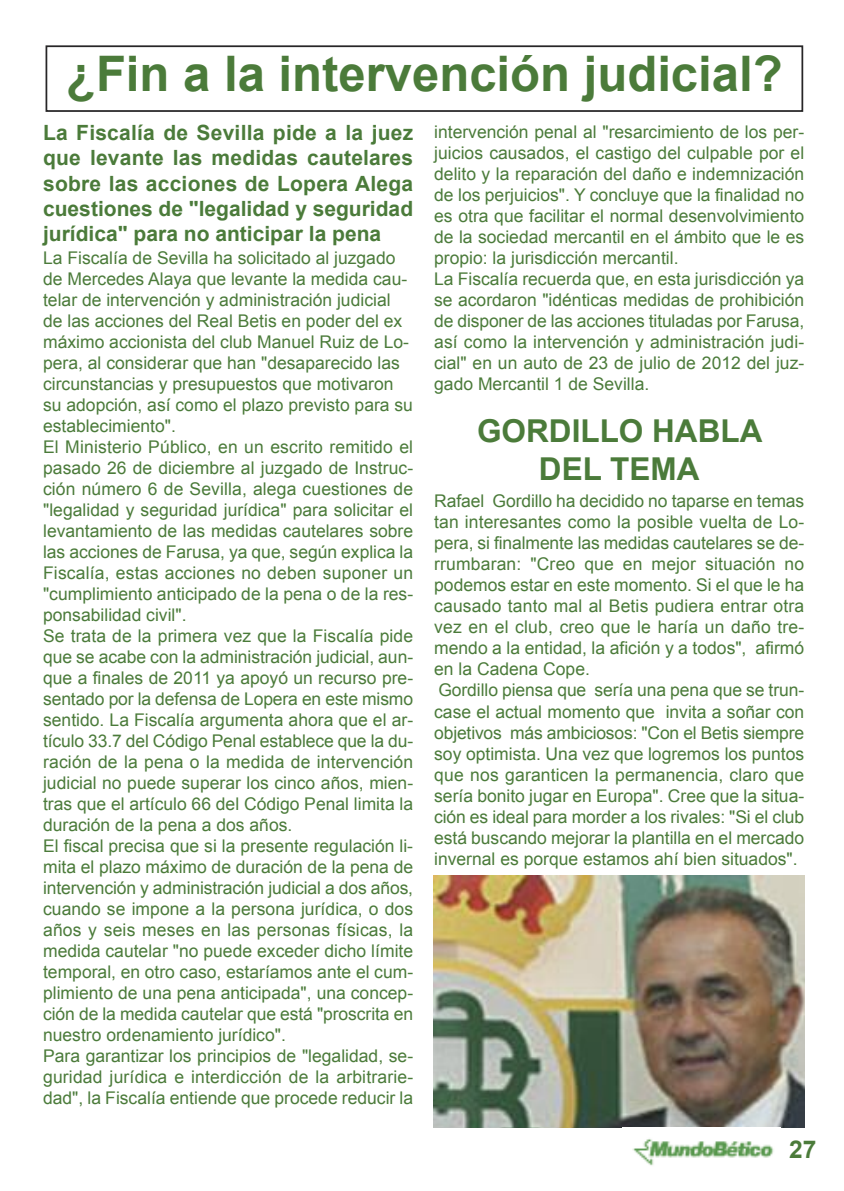
<style>
.page{position:relative;width:844px;height:1191px;background:#fff}
.page>*{position:absolute;margin:0;border:0;box-sizing:border-box;transform-origin:0 0}
.t1{font:700 49px "Arial";color:#4b7b3a}
.t2{font:700 31.5px/37.8px "Arial";color:#4b7b3a;text-align:center}
.t3{font:700 24.5px "Arial";color:#4b7b3a}
.t4{font:700 21px/25.2px "Arial";color:#4b7b3a;text-align:justify}
.t5{font:17.5px/21px "Arial";color:#4b7b3a}
</style>
<div class="page">
<div style="left:46px;top:45px;width:757px;height:67px;border:2px solid #272627"></div>
<img style="left:433px;top:875px;width:371px;height:253px">
<img style="left:632px;top:1139px;width:142px;height:27px">
<h1 class="t1" style="left:66px;top:47px;width:718px">¿Fin a la intervención judicial?</h1>
<p class="t4" style="left:43px;top:120px;width:371px">La Fiscalía de Sevilla pide a la juez que levante las medidas cautelares sobre las acciones de Lopera Alega cuestiones de "legalidad y seguridad jurídica" para no anticipar la pena</p>
<p class="t5" style="left:43px;top:247px;width:371px">La Fiscalía de Sevilla ha solicitado al juzgado de Mercedes Alaya que levante la medida cau&shy;telar de intervención y administración judicial de las acciones del Real Betis en poder del ex máximo accionista del club Manuel Ruiz de Lo&shy;pera, al considerar que han "desaparecido las circunstancias y presupuestos que motivaron su adopción, así como el plazo previsto para su establecimiento".<br>El Ministerio Público, en un escrito remitido el pasado 26 de diciembre al juzgado de Instruc&shy;ción número 6 de Sevilla, alega cuestiones de "legalidad y seguridad jurídica" para solicitar el levantamiento de las medidas cautelares sobre las acciones de Farusa, ya que, según explica la Fiscalía, estas acciones no deben suponer un "cumplimiento anticipado de la pena o de la res&shy;ponsabilidad civil".<br>Se trata de la primera vez que la Fiscalía pide que se acabe con la administración judicial, aun&shy;que a finales de 2011 ya apoyó un recurso pre&shy;sentado por la defensa de Lopera en este mismo sentido. La Fiscalía argumenta ahora que el ar&shy;tículo 33.7 del Código Penal establece que la du&shy;ración de la pena o la medida de intervención judicial no puede superar los cinco años, mien&shy;tras que el artículo 66 del Código Penal limita la duración de la pena a dos años.<br>El fiscal precisa que si la presente regulación li&shy;mita el plazo máximo de duración de la pena de intervención y administración judicial a dos años, cuando se impone a la persona jurídica, o dos años y seis meses en las personas físicas, la medida cautelar "no puede exceder dicho límite temporal, en otro caso, estaríamos ante el cum&shy;plimiento de una pena anticipada", una concep&shy;ción de la medida cautelar que está "proscrita en nuestro ordenamiento jurídico".<br>Para garantizar los principios de "legalidad, se&shy;guridad jurídica e interdicción de la arbitrarie&shy;dad", la Fiscalía entiende que procede reducir la</p>
<p class="t5" style="left:434px;top:121px;width:371px">intervención penal al "resarcimiento de los per&shy;juicios causados, el castigo del culpable por el delito y la reparación del daño e indemnización de los perjuicios". Y concluye que la finalidad no es otra que facilitar el normal desenvolvimiento de la sociedad mercantil en el ámbito que le es propio: la jurisdicción mercantil.<br>La Fiscalía recuerda que, en esta jurisdicción ya se acordaron "idénticas medidas de prohibición de disponer de las acciones tituladas por Farusa, así como la intervención y administración judi&shy;cial" en un auto de 23 de julio de 2012 del juz&shy;gado Mercantil 1 de Sevilla.</p>
<h2 class="t2" style="left:477px;top:412px;width:287px">GORDILLO HABLA<br>DEL TEMA</h2>
<p class="t5" style="left:434px;top:491px;width:371px">Rafael Gordillo ha decidido no taparse en temas tan interesantes como la posible vuelta de Lo&shy;pera, si finalmente las medidas cautelares se de&shy;rrumbaran: "Creo que en mejor situación no podemos estar en este momento. Si el que le ha causado tanto mal al Betis pudiera entrar otra vez en el club, creo que le haría un daño tre&shy;mendo a la entidad, la afición y a todos", afirmó en la Cadena Cope.<br>Gordillo piensa que sería una pena que se trun&shy;case el actual momento que invita a soñar con objetivos más ambiciosos: "Con el Betis siempre soy optimista. Una vez que logremos los puntos que nos garanticen la permanencia, claro que sería bonito jugar en Europa". Cree que la situa&shy;ción es ideal para morder a los rivales: "Si el club está buscando mejorar la plantilla en el mercado invernal es porque estamos ahí bien situados".</p>
<h3 class="t3" style="left:789px;top:1135px;width:29px">27</h3>
</div>
